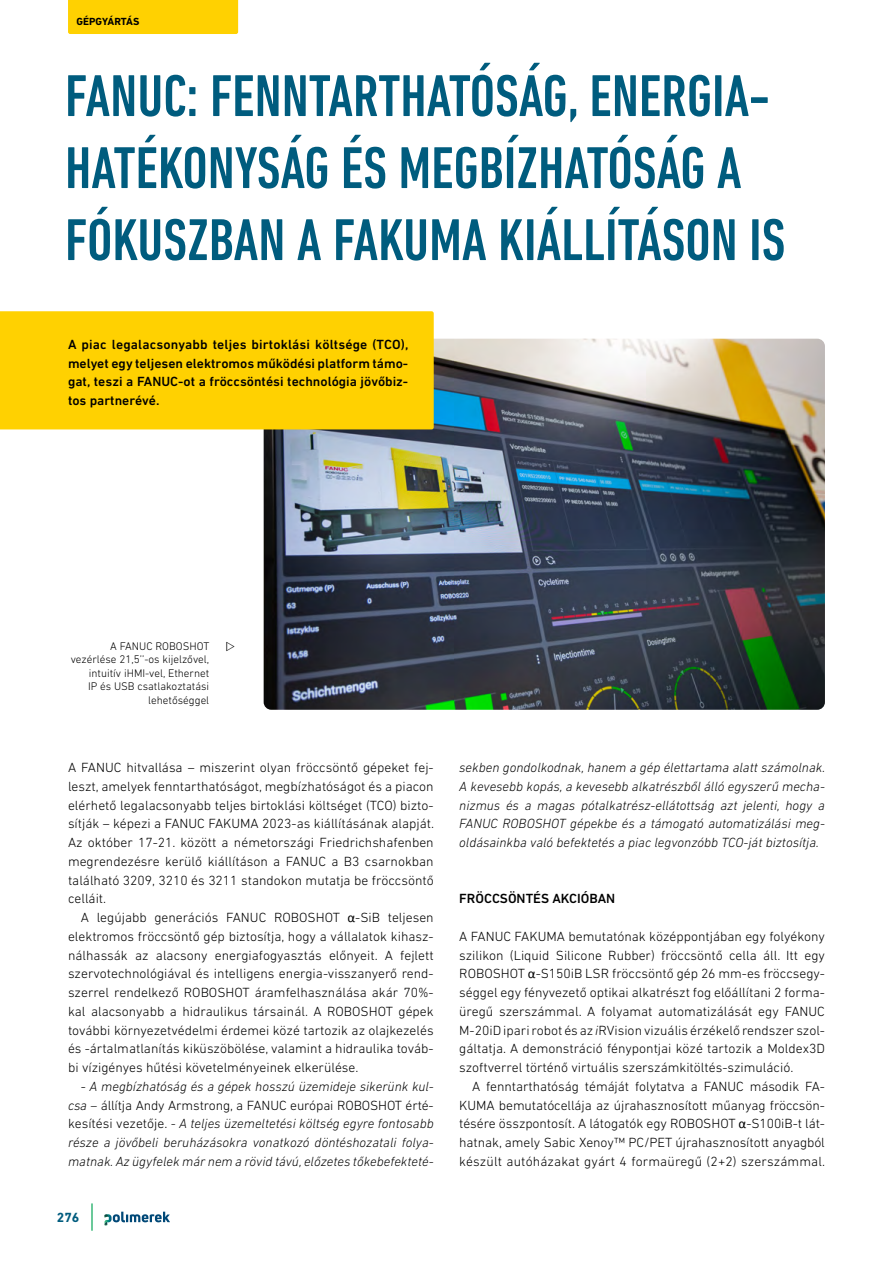
<style>
.page{position:relative;width:893px;height:1263px;background:#fff}
.page>*{position:absolute;margin:0;border:0;box-sizing:border-box;transform-origin:0 0}
.t1{font:500 condensed 60px/72px "DIN Next LT Pro";color:#005c7e}
.t2{font:300 13.5px/18.8px "DIN Next LT Pro";color:#000;text-align:justify}
.t3{font:italic 300 13.5px/18.8px "DIN Next LT Pro";color:#000;text-align:justify}
.t4{font:500 13.5px/18.8px "DIN Next LT Pro";color:#000;text-align:justify}
.t5{font:700 13.5px "DIN Next LT Pro";color:#005c7e}
.t6{font:300 11.25px/13.5px "DIN Next LT Pro";color:#000;text-align:right}
.t7{font:700 10.5px "DIN Next LT Pro";color:#000}
.s1{font-family:"Calibri";font-weight:400}
.s2{font-style:normal}
.s3{font-style:italic}
</style>
<div class="page">
<hr style="left:91px;top:1203px;width:2px;height:28px;background:#3bb87a">
<svg style="left:105px;top:1211px;width:65px;height:14px"></svg>
<img style="left:264px;top:339px;width:561px;height:371px">
<div style="left:68px;top:0;width:170px;height:34px;background:#ffd101"></div>
<div style="left:0;top:311px;width:434px;height:118px;background:#ffd101"></div>
<p class="t7" style="left:77px;top:15px;width:64px">GÉPGYÁRTÁS</p>
<h1 class="t1" style="left:65px;top:60px;width:722px">FANUC: FENNTARTHATÓSÁG, ENERGIA-<br>HATÉKONYSÁG ÉS MEGBÍZHATÓSÁG A<br>FÓKUSZBAN A FAKUMA KIÁLLÍTÁSON IS</h1>
<p class="t4" style="left:68px;top:335px;width:342px">A piac legalacsonyabb teljes birtoklási költsége (TCO), melyet egy teljesen elektromos működési platform támo&shy;gat, teszi a FANUC-ot a fröccsöntési technológia jövőbiz&shy;tos partnerévé.</p>
<p class="t6" style="left:71px;top:639px;width:140px">A FANUC ROBOSHOT vezérlése 21,5’’-os kijelzővel, intuitív iHMI-vel, Ethernet<br>IP és USB csatlakoztatási lehetőséggel</p>
<p class="t2" style="left:68px;top:758px;width:368px">A FANUC hitvallása – miszerint olyan fröccsöntő gépeket fej&shy;leszt, amelyek fenntarthatóságot, megbízhatóságot és a piacon elérhető legalacsonyabb teljes birtoklási költséget (TCO) bizto&shy;sítják – képezi a FANUC FAKUMA 2023-as kiállításának alapját.<br>Az október 17-21. között a németországi Friedrichshafenben megrendezésre kerülő kiállításon a FANUC a B3 csarnokban található 3209, 3210 és 3211 standokon mutatja be fröccsöntő celláit.</p>
<p class="t2" style="left:68px;top:908px;width:367px;text-indent:13px">A legújabb generációs FANUC ROBOSHOT <span class="s1">α</span>-SiB teljesen elektromos fröccsöntő gép biztosítja, hogy a vállalatok kihasz&shy;nálhassák az alacsony energiafogyasztás előnyeit. A fejlett szervotechnológiával és intelligens energia-visszanyerő rend&shy;szerrel rendelkező ROBOSHOT áramfelhasználása akár 70%- kal alacsonyabb a hidraulikus társainál. A ROBOSHOT gépek további környezetvédelmi érdemei közé tartozik az olajkezelés és -ártalmatlanítás kiküszöbölése, valamint a hidraulika továb&shy;bi vízigényes hűtési követelményeinek elkerülése.</p>
<p class="t3" style="left:68px;top:1077px;width:367px;text-indent:13px"><span class="s2">-</span> A megbízhatóság és a gépek hosszú üzemideje sikerünk kul&shy;csa – <span class="s2">állítja Andy Armstrong, a FANUC európai ROBOSHOT érté&shy;kesítési vezetője.</span> - A teljes üzemeltetési költség egyre fontosabb része a jövőbeli beruházásokra vonatkozó döntéshozatali folya&shy;matnak. Az ügyfelek már nem a rövid távú, előzetes tőkebefekteté-</p>
<p class="t5" style="left:57px;top:1210px;width:24px">276</p>
<p class="t3" style="left:459px;top:758px;width:367px">sekben gondolkodnak, hanem a gép élettartama alatt számolnak.<br>A kevesebb kopás, a kevesebb alkatrészből álló egyszerű mecha&shy;nizmus és a magas pótalkatrész-ellátottság azt jelenti, hogy a FANUC ROBOSHOT gépekbe és a támogató automatizálási meg&shy;oldásainkba való befektetés a piac legvonzóbb TCO-ját biztosítja.</p>
<p class="t4" style="left:459px;top:889px;width:158px">FRÖCCSÖNTÉS AKCIÓBAN</p>
<p class="t2" style="left:459px;top:927px;width:367px">A FANUC FAKUMA bemutatónak középpontjában egy folyékony szilikon (Liquid Silicone Rubber) fröccsöntő cella áll. Itt egy ROBOSHOT <span class="s1">α</span>-S150iB LSR fröccsöntő gép 26 mm-es fröccsegy&shy;séggel egy fényvezető optikai alkatrészt fog előállítani 2 forma&shy;üregű szerszámmal. A folyamat automatizálását egy FANUC M-20iD ipari robot és az <span class="s3">i</span>RVision vizuális érzékelő rendszer szol&shy;gáltatja. A demonstráció fénypontjai közé tartozik a Moldex3D szoftverrel történő virtuális szerszámkitöltés-szimuláció.</p>
<p class="t2" style="left:459px;top:1077px;width:367px;text-indent:13px">A fenntarthatóság témáját folytatva a FANUC második FA-KUMA bemutatócellája az újrahasznosított műanyag fröccsön&shy;tésére összpontosít. A látogatók egy ROBOSHOT <span class="s1">α</span>-S100iB-t lát&shy;hatnak, amely Sabic Xenoy™ PC/PET újrahasznosított anyagból készült autóházakat gyárt 4 formaüregű (2+2) szerszámmal.</p>
</div>
